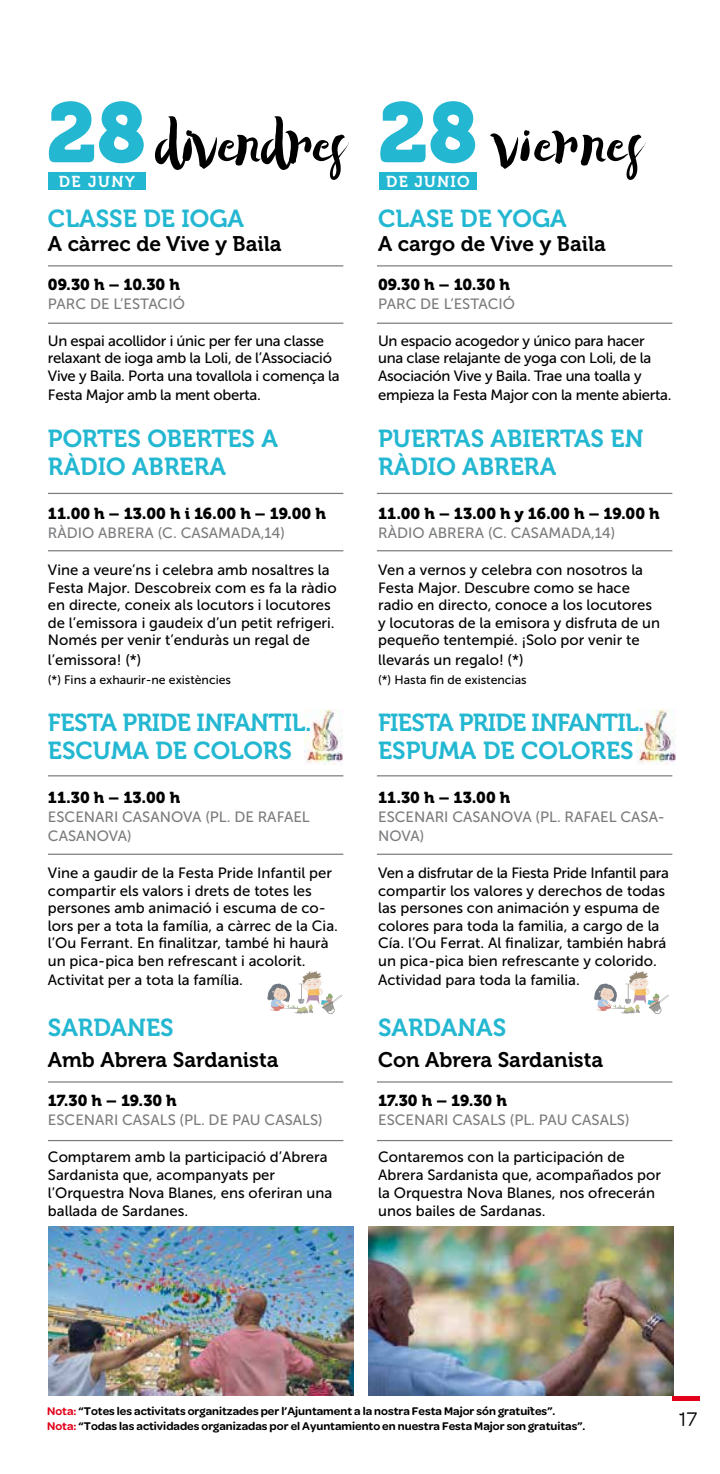
<style>
.page{position:relative;width:720px;height:1474px;background:#fff}
.page>*{position:absolute;margin:0;border:0;box-sizing:border-box;transform-origin:0 0}
.t1{font:84px "Museo 900";color:#23b7d1}
.t2{font:63px "Swistblnk Duwhoers Brush";color:#000}
.t3{font:24.5px/28px "Museo 700";color:#23b7d1}
.t4{font:24.5px/28px "Museo 700";letter-spacing:-.03em;color:#23b7d1}
.t5{font:24.5px/28px "Museo 700";letter-spacing:-.02em;color:#23b7d1}
.t6{font:21px "Museo 700";color:#000}
.t7{font:21px "Omnes";color:#000}
.t8{font:15.75px "Museo 900";color:#000}
.t9{font:15.75px "Museo 700";letter-spacing:.08em;color:#fff}
.t10{font:14.88px/17.5px "Museo Sans 500";color:#000}
.t11{font:14.88px/17.5px "Museo Sans 500";letter-spacing:-.02em;color:#000}
.t12{font:14.88px/19.2px "Museo Sans 500";color:#7b7c7e}
.t13{font:12.25px "Museo Sans 500";color:#000}
.t14{font:600 11.9px/14.3px "Omnes";color:#000}
.s1{font-family:"Museo 900";font-size:84px;color:#23b7d1}
.s2{color:#e2001a}
</style>
<div class="page">
<img style="left:304px;top:709px;width:38px;height:55px">
<img style="left:636px;top:709px;width:39px;height:55px">
<hr style="left:672px;top:1396px;width:27px;height:4px;background:#e2001a">
<div style="left:48px;top:172px;width:97px;height:18px;background:#23b7d1"></div>
<div style="left:379px;top:172px;width:97px;height:18px;background:#23b7d1"></div>
<hr style="left:48px;top:322px;width:295px;height:2px;background:#7b7c7e">
<hr style="left:48px;top:550px;width:295px;height:1px;background:#7b7c7e">
<hr style="left:48px;top:853px;width:295px;height:1px;background:#7b7c7e">
<hr style="left:48px;top:1139px;width:295px;height:2px;background:#7b7c7e">
<hr style="left:377px;top:322px;width:295px;height:2px;background:#7b7c7e">
<hr style="left:377px;top:550px;width:295px;height:1px;background:#7b7c7e">
<hr style="left:377px;top:853px;width:295px;height:1px;background:#7b7c7e">
<hr style="left:377px;top:1139px;width:295px;height:2px;background:#7b7c7e">
<hr style="left:48px;top:265px;width:295px;height:1px;background:#7b7c7e">
<hr style="left:48px;top:493px;width:295px;height:1px;background:#7b7c7e">
<hr style="left:48px;top:775px;width:295px;height:1px;background:#7b7c7e">
<hr style="left:48px;top:1081px;width:295px;height:1px;background:#7b7c7e">
<hr style="left:377px;top:265px;width:295px;height:1px;background:#7b7c7e">
<hr style="left:377px;top:493px;width:295px;height:1px;background:#7b7c7e">
<hr style="left:377px;top:775px;width:295px;height:1px;background:#7b7c7e">
<hr style="left:377px;top:1081px;width:295px;height:1px;background:#7b7c7e">
<img style="left:49px;top:1226px;width:304px;height:169px">
<img style="left:368px;top:1226px;width:304px;height:169px">
<svg style="left:594px;top:971px;width:75px;height:43px"></svg>
<svg style="left:267px;top:971px;width:75px;height:43px"></svg>
<h1 class="t1" style="left:47px;top:85px;width:101px">28</h1>
<p class="t9" style="left:59px;top:172px;width:77px">DE JUNY</p>
<h2 class="t2" style="left:153px;top:102px;width:487px">divendres <span class="s1">28</span> viernes</h2>
<p class="t9" style="left:386px;top:172px;width:85px">DE JUNIO</p>
<h3 class="t3" style="left:48px;top:205px;width:198px">CLASSE DE IOGA</h3>
<h3 class="t6" style="left:48px;top:232px;width:235px">A càrrec de Vive y Baila</h3>
<p class="t8" style="left:48px;top:275px;width:133px">09.30 h – 10.30 h</p>
<p class="t12" style="left:48px;top:294px;width:138px">PARC DE L’ESTACIÓ</p>
<p class="t11" style="left:48px;top:332px;width:293px">Un espai acollidor i únic per fer una classe relaxant de ioga amb la Loli, de l’Associació<br>Vive y Baila. Porta una tovallola i comença la</p>
<p class="t11" style="left:48px;top:386px;width:214px">Festa Major amb la ment oberta.</p>
<h3 class="t3" style="left:48px;top:425px;width:231px">PORTES OBERTES A<br>RÀDIO ABRERA</h3>
<p class="t8" style="left:48px;top:505px;width:279px">11.00 h – 13.00 h i 16.00 h – 19.00 h</p>
<p class="t12" style="left:48px;top:524px;width:238px">RÀDIO ABRERA (C. CASAMADA,14)</p>
<p class="t10" style="left:48px;top:561px;width:290px">Vine a veure’ns i celebra amb nosaltres la Festa Major. Descobreix com es fa la ràdio en directe, coneix als locutors i locutores de l’emissora i gaudeix d’un petit refrigeri.<br>Només per venir t’enduràs un regal de</p>
<p class="t10" style="left:48px;top:650px;width:95px">l’emissora! (*)</p>
<p class="t13" style="left:48px;top:673px;width:184px">(*) Fins a exhaurir-ne existències</p>
<h3 class="t5" style="left:48px;top:709px;width:265px">FESTA PRIDE INFANTIL.<br>ESCUMA DE COLORS</h3>
<p class="t8" style="left:48px;top:788px;width:134px">11.30 h – 13.00 h</p>
<p class="t12" style="left:48px;top:807px;width:263px">ESCENARI CASANOVA (PL. DE RAFAEL<br>CASANOVA)</p>
<p class="t10" style="left:48px;top:864px;width:291px">Vine a gaudir de la Festa Pride Infantil per compartir els valors i drets de totes les persones amb animació i escuma de co&shy;lors per a tota la família, a càrrec de la Cia. l’Ou Ferrant. En finalitzar, també hi haurà un pica-pica ben refrescant i acolorit.</p>
<p class="t10" style="left:48px;top:971px;width:196px">Activitat per a tota la família.</p>
<h3 class="t3" style="left:48px;top:1013px;width:127px">SARDANES</h3>
<h3 class="t6" style="left:48px;top:1048px;width:232px">Amb Abrera Sardanista</h3>
<p class="t8" style="left:48px;top:1091px;width:130px">17.30 h – 19.30 h</p>
<p class="t12" style="left:48px;top:1110px;width:276px">ESCENARI CASALS (PL. DE PAU CASALS)</p>
<p class="t10" style="left:48px;top:1148px;width:286px;line-height:18px">Comptarem amb la participació d’Abrera Sardanista que, acompanyats per l’Orquestra Nova Blanes, ens oferiran una ballada de Sardanes.</p>
<h3 class="t3" style="left:378px;top:205px;width:190px">CLASE DE YOGA</h3>
<h3 class="t6" style="left:378px;top:232px;width:229px">A cargo de Vive y Baila</h3>
<p class="t8" style="left:378px;top:275px;width:133px">09.30 h – 10.30 h</p>
<p class="t12" style="left:378px;top:294px;width:138px">PARC DE L’ESTACIÓ</p>
<p class="t11" style="left:378px;top:332px;width:275px">Un espacio acogedor y único para hacer una clase relajante de yoga con Loli, de la<br>Asociación Vive y Baila. Trae una toalla y</p>
<p class="t11" style="left:378px;top:386px;width:295px">empieza la Festa Major con la mente abierta.</p>
<h3 class="t3" style="left:378px;top:425px;width:267px">PUERTAS ABIERTAS EN<br>RÀDIO ABRERA</h3>
<p class="t8" style="left:378px;top:505px;width:283px">11.00 h – 13.00 h y 16.00 h – 19.00 h</p>
<p class="t12" style="left:378px;top:524px;width:238px">RÀDIO ABRERA (C. CASAMADA,14)</p>
<p class="t10" style="left:378px;top:561px;width:283px">Ven a vernos y celebra con nosotros la Festa Major. Descubre como se hace radio en directo, conoce a los locutores y locutoras de la emisora y disfruta de un pequeño tentempié. ¡Solo por venir te</p>
<p class="t10" style="left:378px;top:650px;width:147px">llevarás un regalo! (*)</p>
<p class="t13" style="left:378px;top:673px;width:150px">(*) Hasta fin de existencias</p>
<h3 class="t4" style="left:378px;top:709px;width:268px">FIESTA PRIDE INFANTIL.<br>ESPUMA DE COLORES</h3>
<p class="t8" style="left:378px;top:788px;width:134px">11.30 h – 13.00 h</p>
<p class="t12" style="left:378px;top:807px;width:288px">ESCENARI CASANOVA (PL. RAFAEL CASA-<br>NOVA)</p>
<p class="t10" style="left:378px;top:864px;width:292px">Ven a disfrutar de la Fiesta Pride Infantil para compartir los valores y derechos de todas las persones con animación y espuma de colores para toda la familia, a cargo de la Cía. l’Ou Ferrat. Al finalizar, también habrá un pica-pica bien refrescante y colorido.</p>
<p class="t10" style="left:378px;top:971px;width:203px">Actividad para toda la familia.</p>
<h3 class="t3" style="left:378px;top:1013px;width:129px">SARDANAS</h3>
<h3 class="t6" style="left:378px;top:1048px;width:226px">Con Abrera Sardanista</h3>
<p class="t8" style="left:378px;top:1091px;width:130px">17.30 h – 19.30 h</p>
<p class="t12" style="left:378px;top:1110px;width:253px">ESCENARI CASALS (PL. PAU CASALS)</p>
<p class="t10" style="left:378px;top:1148px;width:284px;line-height:18px">Contaremos con la participación de Abrera Sardanista que, acompañados por la Orquestra Nova Blanes, nos ofrecerán unos bailes de Sardanas.</p>
<p class="t14" style="left:47px;top:1404px;width:539px"><span class="s2">Nota:</span> “Totes les activitats organitzades per l’Ajuntament a la nostra Festa Major són gratuïtes”.<br><span class="s2">Nota:</span> “Todas las actividades organizadas por el Ayuntamiento en nuestra Festa Major son gratuitas”.</p>
<h3 class="t7" style="left:678px;top:1407px;width:20px">17</h3>
</div>
